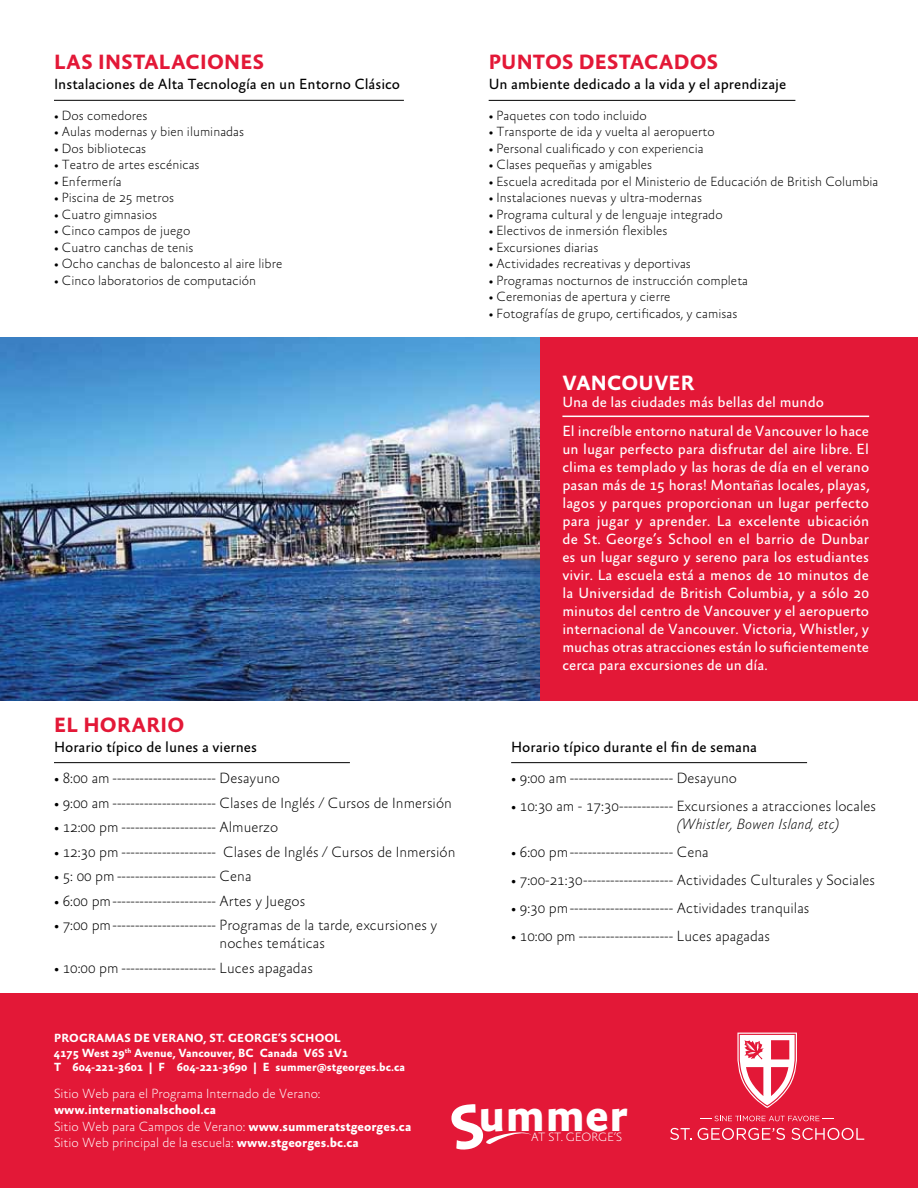
<style>
.page{position:relative;width:918px;height:1188px;background:#fff}
.page>*{position:absolute;margin:0;border:0;box-sizing:border-box;transform-origin:0 0}
.t1{font:700 49.65px "Absara Sans OT";color:#fff}
.t2{font:700 21px "Absara Sans OT";letter-spacing:.01em;color:#e31837}
.t3{font:700 21px "Absara Sans OT";letter-spacing:.005em;color:#fff}
.t4{font:100 15px/18px "Absara Sans OT";color:#000}
.t5{font:15px/18px "Absara Sans OT";color:#fff;text-align:justify}
.t6{font:15px "Absara Sans OT";color:#000}
.t7{font:italic 100 15px "Absara Sans OT";color:#000}
.t8{font:100 13.5px "Absara Sans OT";color:#000}
.t9{font:700 13.5px/16.2px "Absara Sans OT";color:#fff}
.t10{font:100 13.5px "Absara Sans OT";color:#fff}
.t11{font:100 12.3px "Absara Sans OT";color:#fff}
.t12{font:700 12px/14.4px "Absara Sans OT";color:#fff}
.s1{font-weight:100}
</style>
<div class="page">
<img style="left:0;top:337px;width:540px;height:364px">
<div style="left:540px;top:337px;width:378px;height:363px;background:#e31837"></div>
<hr style="left:562px;top:416px;width:307px;height:1px;background:#fff">
<hr style="left:54px;top:100px;width:350px;height:1px;background:#000">
<hr style="left:489px;top:100px;width:306px;height:1px;background:#000">
<div style="left:0;top:994px;width:918px;height:194px;background:#e31837"></div>
<svg style="left:670px;top:1128px;width:21px;height:12px"></svg>
<svg style="left:698px;top:1128px;width:87px;height:12px"></svg>
<svg style="left:791px;top:1128px;width:73px;height:12px"></svg>
<svg style="left:737px;top:1033px;width:60px;height:75px"></svg>
<svg style="left:700px;top:1116px;width:134px;height:5px"></svg>
<hr style="left:54px;top:762px;width:296px;height:1px;background:#000">
<hr style="left:511px;top:762px;width:296px;height:1px;background:#000">
<svg style="left:486px;top:1132px;width:45px;height:12px"></svg>
<h2 class="t2" style="left:54px;top:51px;width:212px">LAS INSTALACIONES</h2>
<p class="t6" style="left:54px;top:77px;width:348px">Instalaciones de Alta Tecnología en un Entorno Clásico</p>
<p class="t8" style="left:54px;top:109px;width:95px">• Dos comedores</p>
<p class="t8" style="left:54px;top:125px;width:192px">• Aulas modernas y bien iluminadas</p>
<p class="t8" style="left:54px;top:142px;width:94px">• Dos bibliotecas</p>
<p class="t8" style="left:54px;top:158px;width:147px">• Teatro de artes escénicas</p>
<p class="t8" style="left:54px;top:175px;width:69px">• Enfermería</p>
<p class="t8" style="left:54px;top:191px;width:122px">• Piscina de 25 metros</p>
<p class="t8" style="left:54px;top:208px;width:105px">• Cuatro gimnasios</p>
<p class="t8" style="left:54px;top:224px;width:138px">• Cinco campos de juego</p>
<p class="t8" style="left:54px;top:241px;width:141px">• Cuatro canchas de tenis</p>
<p class="t8" style="left:54px;top:257px;width:230px">• Ocho canchas de baloncesto al aire libre</p>
<p class="t8" style="left:54px;top:274px;width:204px">• Cinco laboratorios de computación</p>
<h2 class="t2" style="left:54px;top:714px;width:46px">EL HOR</h2>
<h2 class="t2" style="left:132px;top:714px;width:52px">ARIO</h2>
<p class="t6" style="left:54px;top:739px;width:205px">Horario típico de lunes a viernes</p>
<p class="t4" style="left:54px;top:770px;width:227px">• 8:00 am ----------------------- Desayuno</p>
<p class="t4" style="left:54px;top:795px;width:399px">• 9:00 am ----------------------- Clases de Inglés / Cursos de Inmersión</p>
<p class="t4" style="left:54px;top:819px;width:226px">• 12:00 pm --------------------- Almuerzo</p>
<p class="t4" style="left:54px;top:844px;width:403px">• 12:30 pm --------------------- Clases de Inglés / Cursos de Inmersión</p>
<p class="t4" style="left:54px;top:868px;width:199px">• 5: 00 pm ---------------------- Cena</p>
<p class="t4" style="left:54px;top:893px;width:253px">• 6:00 pm----------------------- Artes y Juegos</p>
<p class="t4" style="left:220px;top:917px;width:219px;text-indent:-166px">• 7:00 pm----------------------- Programas de la tarde, excursiones y noches temáticas</p>
<p class="t4" style="left:54px;top:960px;width:260px">• 10:00 pm --------------------- Luces apagadas</p>
<p class="t12" style="left:54px;top:1032px;width:353px;text-indent:208px">GE’S SCHOOL<br>4175 West 29<sup>th</sup> Avenue, Vancouver, BC Canada V6S 1V1<br>T 604-221-3601 | F 604-221-3690 | E summer@stgeorges.bc.ca</p>
<p class="t10" style="left:54px;top:1087px;width:268px">Sitio Web para el Programa Internado de Verano:</p>
<p class="t9" style="left:54px;top:1103px;width:359px">www.internationalschool.ca<br><span class="s1">Sitio Web para Campos de Verano:</span> www.summeratstgeorges.ca<br><span class="s1">Sitio Web principal de la escuela:</span> www.stgeorges.bc.ca</p>
<p class="t12" style="left:54px;top:1032px;width:193px">PROGRAMAS DE VERANO, ST. GEOR</p>
<h2 class="t2" style="left:489px;top:51px;width:231px">PU NTOS DESTACADOS</h2>
<p class="t6" style="left:489px;top:77px;width:299px">Un ambiente dedicado a la vida y el aprendizaje</p>
<p class="t8" style="left:489px;top:109px;width:160px">• Paquetes con todo incluido</p>
<p class="t8" style="left:489px;top:125px;width:228px">• Transporte de ida y vuelta al aeropuerto</p>
<p class="t8" style="left:489px;top:142px;width:217px">• Personal cualificado y con experiencia</p>
<p class="t8" style="left:489px;top:158px;width:165px">• Clases pequeñas y amigables</p>
<p class="t8" style="left:489px;top:175px;width:391px">• Escuela acreditada por el Ministerio de Educación de British Columbia</p>
<p class="t8" style="left:489px;top:191px;width:215px">• Instalaciones nuevas y ultra-modernas</p>
<p class="t8" style="left:489px;top:208px;width:236px">• Programa cultural y de lenguaje integrado</p>
<p class="t8" style="left:489px;top:224px;width:180px">• Electivos de inmersión flexibles</p>
<p class="t8" style="left:489px;top:241px;width:111px">• Excursiones diarias</p>
<p class="t8" style="left:489px;top:257px;width:204px">• Actividades recreativas y deportivas</p>
<p class="t8" style="left:489px;top:274px;width:261px">• Programas nocturnos de instrucción completa</p>
<p class="t8" style="left:489px;top:290px;width:184px">• Ceremonias de apertura y cierre</p>
<p class="t8" style="left:489px;top:307px;width:250px">• Fotografías de grupo, certificados, y camisas</p>
<h2 class="t3" style="left:563px;top:372px;width:133px">Van couver</h2>
<p class="t5" style="left:562px;top:394px;width:263px">Una de las ciudades más bellas del mundo</p>
<p class="t5" style="left:562px;top:423px;width:308px">El increíble entorno natural de Vancouver lo hace un lugar perfecto para disfrutar del aire libre. El clima es templado y las horas de día en el verano pasan más de 15 horas! Montañas locales, playas, lagos y parques proporcionan un lugar perfecto para jugar y aprender. La excelente ubicación de St. George’s School en el barrio de Dunbar es un lugar seguro y sereno para los estudiantes vivir. La escuela está a menos de 10 minutos de la Universidad de British Columbia, y a sólo 20 minutos del centro de Vancouver y el aeropuerto internacional de Vancouver. Victoria, Whistler, y muchas otras atracciones están lo suficientemente cerca para excursiones de un día.</p>
<p class="t6" style="left:511px;top:739px;width:247px">Horario típico durante el fin de semana</p>
<p class="t4" style="left:511px;top:770px;width:227px">• 9:00 am ----------------------- Desayuno</p>
<p class="t4" style="left:511px;top:798px;width:366px">• 10:30 am - 17:30------------ Excursiones a atracciones locales</p>
<p class="t7" style="left:677px;top:817px;width:164px">(Whistler, Bowen Island, etc)</p>
<p class="t4" style="left:511px;top:844px;width:199px">• 6:00 pm----------------------- Cena</p>
<p class="t4" style="left:511px;top:872px;width:365px">• 7:00-21:30-------------------- Actividades Culturales y Sociales</p>
<p class="t4" style="left:511px;top:900px;width:300px">• 9:30 pm----------------------- Actividades tranquilas</p>
<p class="t4" style="left:511px;top:928px;width:260px">• 10:00 pm --------------------- Luces apagadas</p>
<h1 class="t1" style="left:478px;top:1088px;width:151px">ummer</h1>
<p class="t11" style="left:531px;top:1130px;width:92px">AT ST. GEORGE’S</p>
</div>
